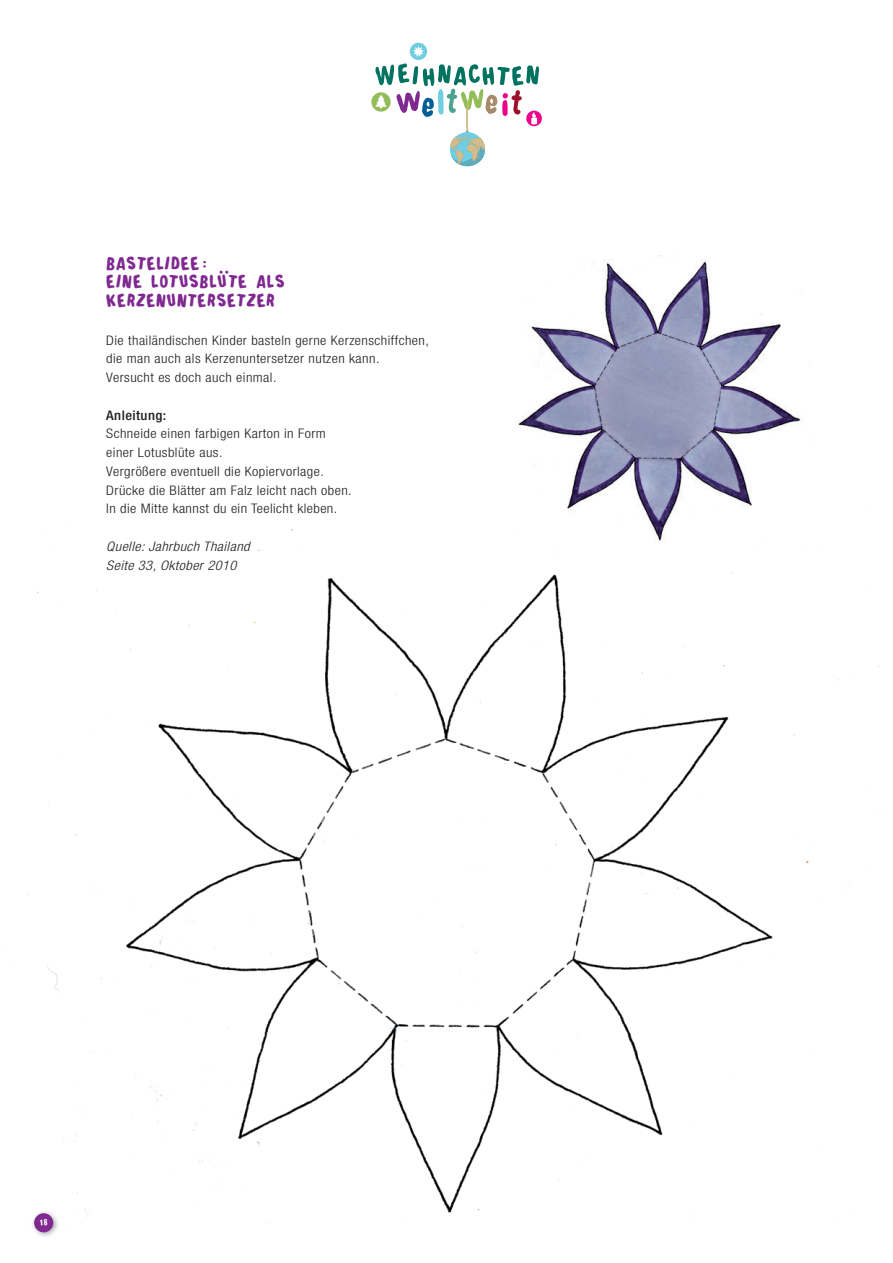
<style>
.page{position:relative;width:893px;height:1263px;background:#fff}
.page>*{position:absolute;margin:0;border:0;box-sizing:border-box;transform-origin:0 0}
.t1{font:18px/18.8px "Shakethatbooty";letter-spacing:.08em;color:#802990}
.t2{font:300 condensed 13.2px/18.8px "Helvetica Neue";letter-spacing:.03em;color:#231f20;scale:1.1 1}
.t3{font:italic 300 condensed 13.2px/18.8px "Helvetica Neue";letter-spacing:.03em;color:#231f20;scale:1.1 1}
.t4{font:500 condensed 13.2px "Helvetica Neue";letter-spacing:.03em;color:#231f20;scale:1.1 1}
.t5{font:9px "Shakethatbooty";color:#fff}
</style>
<div class="page">
<img style="left:14px;top:524px;width:866px;height:700px">
<img style="left:31px;top:1210px;width:28px;height:27px">
<div style="left:34px;top:1213px;width:19px;height:19px;background:#802990;border-radius:50%"></div>
<div style="left:410px;top:43px;width:17px;height:17px;background:#71cee1;border-radius:50%"></div>
<svg style="left:413px;top:46px;width:11px;height:11px"></svg>
<svg style="left:371px;top:92px;width:20px;height:20px"></svg>
<svg style="left:526px;top:111px;width:16px;height:15px"></svg>
<svg style="left:375px;top:63px;width:164px;height:103px"></svg>
<img style="left:506px;top:255px;width:306px;height:298px">
<h1 class="t1" style="left:106px;top:255px;width:179px">BASTELIDEE:<br>EINE LOTUSBLUTE ALS</h1>
<h1 class="t1" style="left:106px;top:249px;width:170px;line-height:35.2px;text-indent:111px">..<br>KERZENUNTERSETZER</h1>
<p class="t2" style="left:106px;top:330px;width:295px">Die thailändischen Kinder basteln gerne Kerzen schiffchen, die man auch als Kerzenuntersetzer nutzen kann.<br>Versucht es doch auch einmal.</p>
<p class="t4" style="left:106px;top:407px;width:56px">Anleitung:</p>
<p class="t2" style="left:106px;top:424px;width:225px">Schneide einen farbigen Karton in Form einer Lotusblüte aus.<br>Vergrößere eventuell die Kopiervorlage.<br>Drücke die Blätter am Falz leicht nach oben.<br>In die Mitte kannst du ein Teelicht kleben.</p>
<p class="t3" style="left:106px;top:537px;width:132px">Quelle: Jahrbuch Thailand<br>Seite 33, Oktober 2010</p>
<p class="t5" style="left:40px;top:1218px;width:9px">18</p>
</div>
